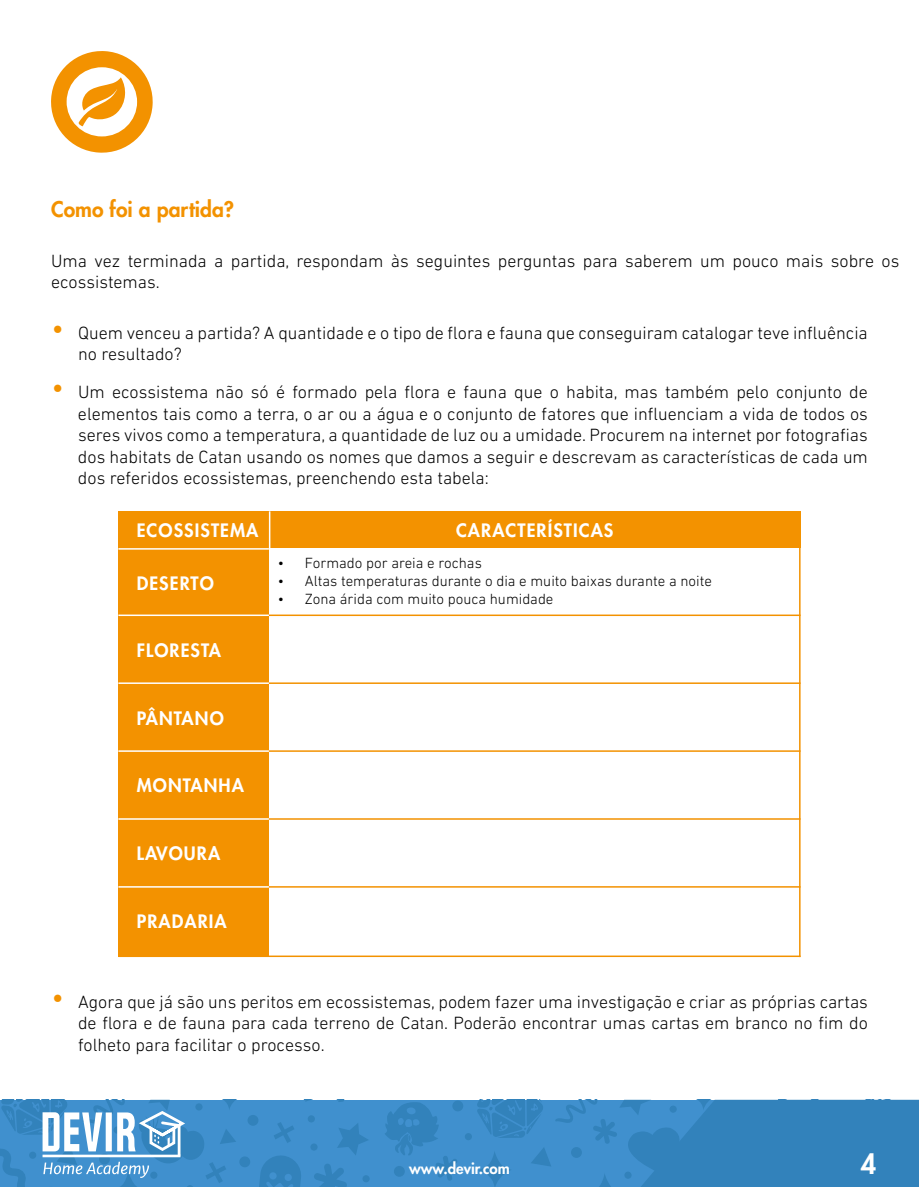
<style>
.page{position:relative;width:919px;height:1187px;background:#fff}
.page>*{position:absolute;margin:0;border:0;box-sizing:border-box;transform-origin:0 0}
.t1{font:800 27px "Futura Std";color:#fff}
.t2{font:800 21px "Futura Std";color:#f39200}
.t3{font:300 18px/21.6px "DIN Next LT Pro";color:#000}
.t4{font:800 18px "Futura Std";letter-spacing:.06em;color:#fff}
.t5{font:300 15px "DIN Next LT Pro";color:#000}
.t6{font:800 15px "Futura Std";color:#fff}
.s1{font-size:31.5px;color:#f39200}
</style>
<div class="page">
<div style="left:0;top:1099px;width:918px;height:87px;background:#4090ce"></div>
<svg style="left:337px;top:1123px;width:31px;height:32px"></svg>
<svg style="left:314px;top:1164px;width:33px;height:22px"></svg>
<div style="left:362px;top:1175px;width:7px;height:7px;background:#3282bb;border-radius:50%"></div>
<div style="left:310px;top:1143px;width:7px;height:7px;background:#3282bb;border-radius:50%"></div>
<div style="left:308px;top:1115px;width:7px;height:7px;background:#3282bb;border-radius:50%"></div>
<div style="left:247px;top:1114px;width:11px;height:11px;background:#3282bb;border-radius:50%"></div>
<div style="left:239px;top:1156px;width:11px;height:11px;background:#3282bb;border-radius:50%"></div>
<svg style="left:274px;top:1122px;width:20px;height:20px"></svg>
<svg style="left:286px;top:1099px;width:66px;height:2px"></svg>
<svg style="left:259px;top:1156px;width:42px;height:30px"></svg>
<div style="left:465px;top:1132px;width:7px;height:8px;background:#3282bb;border-radius:50%"></div>
<div style="left:452px;top:1100px;width:11px;height:11px;background:#3282bb;border-radius:50%"></div>
<svg style="left:385px;top:1101px;width:74px;height:79px"></svg>
<svg style="left:476px;top:1099px;width:442px;height:87px"></svg>
<svg style="left:0;top:1099px;width:241px;height:88px"></svg>
<div style="left:118px;top:511px;width:151px;height:446px;background:#f39200"></div>
<hr style="left:118px;top:955px;width:682px;height:1px;background:#f39200">
<hr style="left:118px;top:614px;width:682px;height:2px;background:#f39200">
<hr style="left:118px;top:682px;width:682px;height:2px;background:#f39200">
<hr style="left:118px;top:750px;width:682px;height:1px;background:#f39200">
<hr style="left:118px;top:818px;width:682px;height:1px;background:#f39200">
<hr style="left:118px;top:886px;width:682px;height:1px;background:#f39200">
<hr style="left:799px;top:511px;width:1px;height:446px;background:#f39200">
<div style="left:118px;top:511px;width:682px;height:37px;background:#f39200"></div>
<hr style="left:118px;top:614px;width:151px;height:2px;background:#fff">
<hr style="left:118px;top:548px;width:151px;height:1px;background:#fff">
<hr style="left:269px;top:511px;width:1px;height:37px;background:#fff">
<hr style="left:118px;top:682px;width:151px;height:2px;background:#fff">
<hr style="left:118px;top:750px;width:151px;height:1px;background:#fff">
<hr style="left:118px;top:818px;width:151px;height:1px;background:#fff">
<hr style="left:118px;top:886px;width:151px;height:1px;background:#fff">
<svg style="left:51px;top:51px;width:102px;height:102px"></svg>
<p class="t2" style="left:51px;top:196px;width:185px">Como foi a partida?</p>
<p class="t3" style="left:51px;top:249px;width:849px">Uma vez terminada a partida, respondam às seguintes perguntas para saberem um pouco mais sobre os ecossistemas.</p>
<p class="t3" style="left:78px;top:321px;width:791px;text-indent:-27px"><span class="s1">•</span> Quem venceu a partida? A quantidade e o tipo de flora e fauna que conseguiram catalogar teve influência no resultado?</p>
<p class="t3" style="left:78px;top:381px;width:791px;text-align:justify;text-indent:-27px"><span class="s1">•</span> Um ecossistema não só é formado pela flora e fauna que o habita, mas também pelo conjunto de elementos tais como a terra, o ar ou a água e o conjunto de fatores que influenciam a vida de todos os seres vivos como a temperatura, a quantidade de luz ou a umidade. Procurem na internet por fotografias dos habitats de Catan usando os nomes que damos a seguir e descrevam as características de cada um dos referidos ecossistemas, preenchendo esta tabela:</p>
<p class="t4" style="left:137px;top:519px;width:123px">ECOSSISTEMA</p>
<p class="t4" style="left:456px;top:519px;width:159px">CARACTERÍSTICAS</p>
<p class="t5" style="left:278px;top:554px;width:205px">• Formado por areia e rochas</p>
<p class="t5" style="left:278px;top:572px;width:435px">• Altas temperaturas durante o dia e muito baixas durante a noite</p>
<p class="t5" style="left:278px;top:590px;width:277px">• Zona árida com muito pouca humidade</p>
<p class="t4" style="left:137px;top:572px;width:79px">DESERTO</p>
<p class="t4" style="left:137px;top:638px;width:86px">FLORESTA</p>
<p class="t4" style="left:137px;top:706px;width:88px">PÂNTANO</p>
<p class="t4" style="left:137px;top:774px;width:109px">MONTANHA</p>
<p class="t4" style="left:137px;top:842px;width:85px">LAVOURA</p>
<p class="t4" style="left:137px;top:910px;width:91px">PRADARIA</p>
<p class="t3" style="left:78px;top:990px;width:791px;text-align:justify;text-indent:-27px"><span class="s1">•</span> Agora que já são uns peritos em ecossistemas, podem fazer uma investigação e criar as próprias cartas de flora e de fauna para cada terreno de Catan. Poderão encontrar umas cartas em branco no fim do folheto para facilitar o processo.</p>
<p class="t6" style="left:409px;top:1159px;width:102px">www.devir.com</p>
<h1 class="t1" style="left:860px;top:1146px;width:17px">4</h1>
</div>
